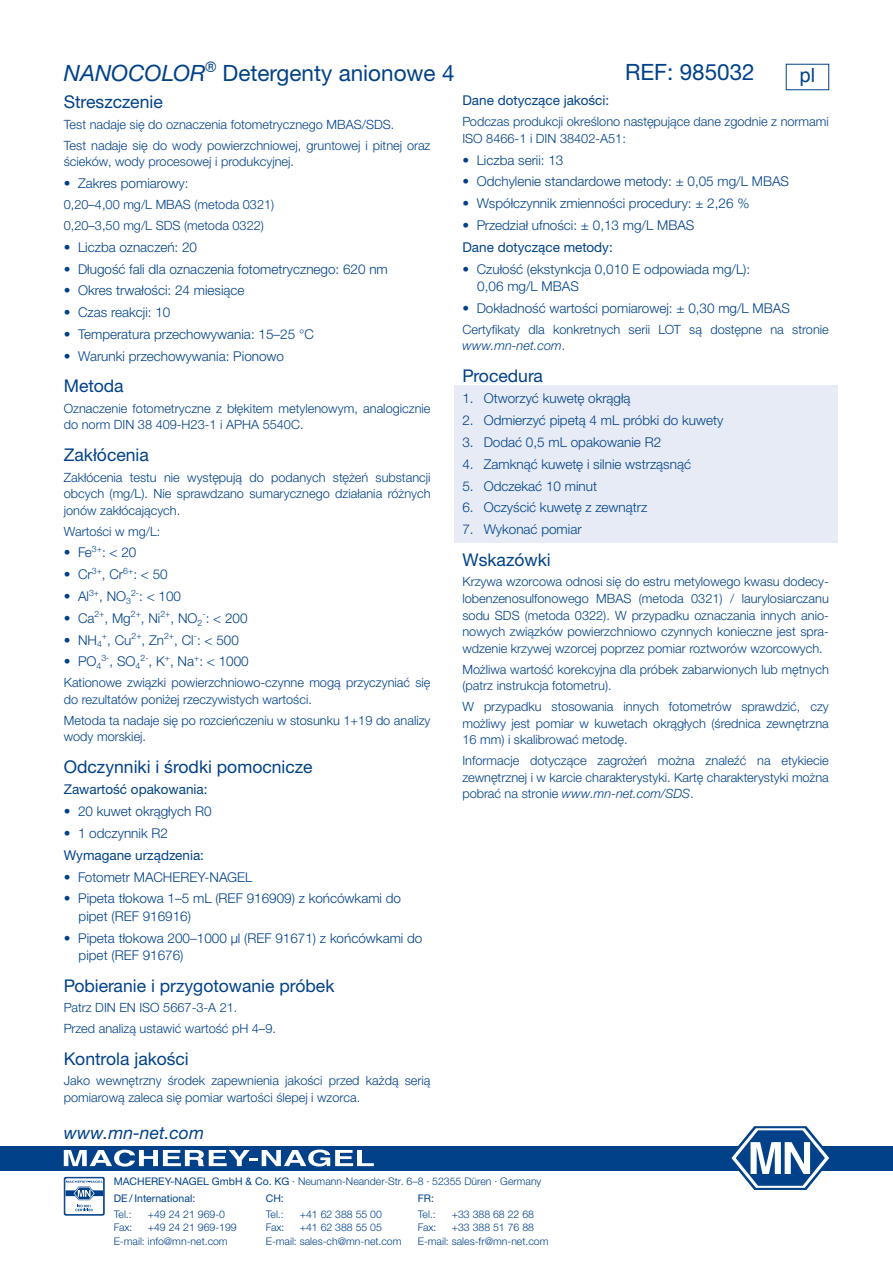
<style>
.page{position:relative;width:893px;height:1263px;background:#fff}
.page>*{position:absolute;margin:0;border:0;box-sizing:border-box;transform-origin:0 0}
.t1{font:22.5px "Helvetica Neue LTW1 G";color:#004189}
.t2{font:19.5px "Helvetica";color:#004189}
.t3{font:17.55px "Helvetica Neue LTW1 G";color:#004189}
.t4{font:italic 17.55px "Helvetica Neue LTW1 G";color:#004189}
.t5{font:300 13.5px/17.5px "Helvetica Neue LTW1 G";color:#004189}
.t6{font:13.5px "Helvetica Neue LTW1 G";color:#004189}
.t7{font:300 12.75px/16.5px "Helvetica Neue LTW1 G";color:#004189}
.t8{font:300 10.5px/13.6px "Helvetica Neue LTW1 G";color:#004189}
.t9{font:10.5px "Helvetica Neue LTW1 G";color:#004189}
.t10{font:300 8.7px "Helvetica Neue LTW1 G";color:#004189}
.s1{font-style:italic}
.s2{font-size:13.5px}
.s3{font-weight:400}
</style>
<div class="page">
<div style="left:0;top:1146px;width:893px;height:24px;background:#004189"></div>
<svg style="left:64px;top:1149px;width:310px;height:17px"></svg>
<svg style="left:728px;top:1126px;width:104px;height:64px"></svg>
<div style="left:64px;top:1177px;width:41px;height:38px;background:#0c4a8e;border-radius:2px"></div>
<svg style="left:65px;top:1178px;width:39px;height:36px"></svg>
<div style="left:65px;top:1178px;width:39px;height:37px;border:1px solid #004189;border-radius:2px"></div>
<svg style="left:66px;top:1181px;width:37px;height:30px"></svg>
<div style="left:454px;top:385px;width:384px;height:27px;background:#e6ebf6"></div>
<div style="left:454px;top:407px;width:384px;height:26px;background:#e6ebf6"></div>
<div style="left:454px;top:429px;width:384px;height:26px;background:#e6ebf6"></div>
<div style="left:454px;top:451px;width:384px;height:26px;background:#e6ebf6"></div>
<div style="left:454px;top:472px;width:384px;height:27px;background:#e6ebf6"></div>
<div style="left:454px;top:494px;width:384px;height:27px;background:#e6ebf6"></div>
<div style="left:454px;top:516px;width:384px;height:26px;background:#e6ebf6"></div>
<h1 class="t1" style="left:64px;top:59px;width:392px"><span class="s1">NANOCOLOR</span><sup>®</sup> Detergenty anionowe 4</h1>
<h1 class="t1" style="left:625px;top:58px;width:131px">REF: 985032</h1>
<h3 class="t3" style="left:64px;top:91px;width:101px">Streszczenie</h3>
<p class="t7" style="left:64px;top:114px;width:368px;line-height:20.9px">Test nadaje się do oznaczenia fotometrycznego MBAS/SDS.<br>Test nadaje się do wody powierzchniowej, gruntowej i pitnej oraz</p>
<p class="t7" style="left:64px;top:154px;width:232px">ścieków, wody procesowej i produkcyjnej.</p>
<p class="t5" style="left:64px;top:175px;width:126px">• Zakres pomiarowy:</p>
<p class="t7" style="left:64px;top:194px;width:212px;line-height:20.9px">0,20–4,00 mg/L MBAS (metoda 0321)<br>0,20–3,50 mg/L SDS (metoda 0322)</p>
<p class="t5" style="left:64px;top:238px;width:135px">• Liczba oznaczeń: 20</p>
<p class="t5" style="left:64px;top:260px;width:326px">• Długość fali dla oznaczenia fotometrycznego: 620 nm</p>
<p class="t5" style="left:64px;top:282px;width:182px">• Okres trwałości: 24 miesiące</p>
<p class="t5" style="left:64px;top:303px;width:108px">• Czas reakcji: 10</p>
<p class="t5" style="left:64px;top:325px;width:252px">• Temperatura przechowywania: 15–25 °C</p>
<p class="t5" style="left:64px;top:347px;width:222px">• Warunki przechowywania: Pionowo</p>
<h3 class="t3" style="left:64px;top:375px;width:61px">Metoda</h3>
<p class="t7" style="left:64px;top:400px;width:368px">Oznaczenie fotometryczne z błękitem metylenowym, analogicznie do norm DIN 38 409-H23-1 i APHA 5540C.</p>
<h3 class="t3" style="left:64px;top:444px;width:87px">Zakłócenia</h3>
<p class="t7" style="left:64px;top:469px;width:368px;text-align:justify">Zakłócenia testu nie występują do podanych stężeń substancji obcych (mg/L). Nie sprawdzano sumarycznego działania różnych jonów zakłócających.</p>
<p class="t7" style="left:64px;top:523px;width:98px">Wartości w mg/L:</p>
<p class="t5" style="left:64px;top:544px;width:74px">• Fe<sup>3+</sup>: &lt; 20</p>
<p class="t5" style="left:64px;top:566px;width:105px">• Cr<sup>3+</sup>, Cr<sup>6+</sup>: &lt; 50</p>
<p class="t5" style="left:64px;top:587px;width:119px">• Al<sup>3+</sup>, NO<sub>3</sub><sup>2-</sup>: &lt; 100</p>
<p class="t5" style="left:64px;top:609px;width:185px">• Ca<sup>2+</sup>, Mg<sup>2+</sup>, Ni<sup>2+</sup>, NO<sub>2</sub><sup>-</sup>: &lt; 200</p>
<p class="t5" style="left:64px;top:631px;width:177px">• NH<sub>4</sub><sup>+</sup>, Cu<sup>2+</sup>, Zn<sup>2+</sup>, Cl<sup>-</sup>: &lt; 500</p>
<p class="t5" style="left:64px;top:653px;width:39px">• PO<sub>4</sub></p>
<p class="t10" style="left:101px;top:653px;width:41px">3-<span class="s2">, SO</span>4</p>
<p class="t5" style="left:140px;top:653px;width:110px"><sup>2-</sup>, K<sup>+</sup>, Na<sup>+</sup>: &lt; 1000</p>
<p class="t7" style="left:64px;top:674px;width:368px">Kationowe związki powierzchniowo-czynne mogą przyczyniać się do rezultatów poniżej rzeczywistych wartości.</p>
<p class="t7" style="left:64px;top:712px;width:368px">Metoda ta nadaje się po rozcieńczeniu w stosunku 1+19 do analizy wody morskiej.</p>
<h3 class="t3" style="left:64px;top:755px;width:250px">Odczynniki i środki pomocnicze</h3>
<p class="t6" style="left:64px;top:781px;width:145px">Zawartość opakowania:</p>
<p class="t5" style="left:64px;top:802px;width:149px">• 20 kuwet okrągłych R0</p>
<p class="t5" style="left:64px;top:824px;width:106px">• 1 odczynnik R2</p>
<p class="t6" style="left:64px;top:847px;width:142px">Wymagane urządzenia:</p>
<p class="t5" style="left:64px;top:868px;width:190px">• Fotometr MACHEREY-NAGEL</p>
<p class="t5" style="left:79px;top:890px;width:324px;text-indent:-15px">• Pipeta tłokowa 1–5 mL (REF 916909) z końcówkami do pipet (REF 916916)</p>
<p class="t5" style="left:79px;top:929px;width:345px;text-indent:-15px">• Pipeta tłokowa 200–1000 µl (REF 91671) z końcówkami do pipet (REF 91676)</p>
<h3 class="t3" style="left:64px;top:974px;width:272px">Pobieranie i przygotowanie próbek</h3>
<p class="t7" style="left:64px;top:997px;width:214px;line-height:20.9px">Patrz DIN EN ISO 5667-3-A 21.<br>Przed analizą ustawić wartość pH 4–9.</p>
<h3 class="t3" style="left:64px;top:1047px;width:127px">Kontrola jakości</h3>
<p class="t7" style="left:64px;top:1072px;width:368px">Jako wewnętrzny środek zapewnienia jakości przed każdą serią pomiarową zaleca się pomiar wartości ślepej i wzorca.</p>
<h2 class="t2" style="left:800px;top:61px;width:17px">pl</h2>
<p class="t6" style="left:462px;top:92px;width:148px">Dane dotyczące jakości:</p>
<p class="t7" style="left:462px;top:113px;width:368px">Podczas produkcji określono następujące dane zgodnie z normami<br>ISO 8466-1 i DIN 38402-A51:</p>
<p class="t5" style="left:462px;top:151px;width:103px">• Liczba serii: 13</p>
<p class="t5" style="left:462px;top:173px;width:328px">• Odchylenie standardowe metody: ± 0,05 mg/L MBAS</p>
<p class="t5" style="left:462px;top:194px;width:288px">• Współczynnik zmienności procedury: ± 2,26 %</p>
<p class="t5" style="left:462px;top:216px;width:233px">• Przedział ufności: ± 0,13 mg/L MBAS</p>
<p class="t6" style="left:462px;top:239px;width:152px">Dane dotyczące metody:</p>
<p class="t5" style="left:477px;top:260px;width:274px;text-indent:-15px">• Czułość (ekstynkcja 0,010 E odpowiada mg/L):<br>0,06 mg/L MBAS</p>
<p class="t5" style="left:462px;top:299px;width:329px">• Dokładność wartości pomiarowej: ± 0,30 mg/L MBAS</p>
<p class="t7" style="left:462px;top:321px;width:368px">Certyfikaty dla konkretnych serii LOT są dostępne na stronie <span class="s1">www.mn-net.com</span>.</p>
<h3 class="t3" style="left:462px;top:365px;width:82px">Procedura</h3>
<p class="t5" style="left:462px;top:390px;width:170px">1. Otworzyć kuwetę okrągłą</p>
<p class="t5" style="left:462px;top:412px;width:262px">2. Odmierzyć pipetą 4 mL próbki do kuwety</p>
<p class="t5" style="left:462px;top:433px;width:200px">3. Dodać 0,5 mL opakowanie R2</p>
<p class="t5" style="left:462px;top:455px;width:230px">4. Zamknąć kuwetę i silnie wstrząsnąć</p>
<p class="t5" style="left:462px;top:477px;width:136px">5. Odczekać 10 minut</p>
<p class="t5" style="left:462px;top:499px;width:186px">6. Oczyścić kuwetę z zewnątrz</p>
<p class="t5" style="left:462px;top:521px;width:121px">7. Wykonać pomiar</p>
<h3 class="t3" style="left:462px;top:548px;width:90px">Wskazówki</h3>
<p class="t7" style="left:462px;top:574px;width:368px;text-align:justify">Krzywa wzorcowa odnosi się do estru metylowego kwasu dodecy&shy;lobenzenosulfonowego MBAS (metoda 0321) / laurylosiarczanu sodu SDS (metoda 0322). W przypadku oznaczania innych anio&shy;nowych związków powierzchniowo czynnych konieczne jest spra&shy;wdzenie krzywej wzorcej poprzez pomiar roztworów wzorcowych.</p>
<p class="t7" style="left:462px;top:661px;width:368px">Możliwa wartość korekcyjna dla próbek zabarwionych lub mętnych (patrz instrukcja fotometru).</p>
<p class="t7" style="left:462px;top:698px;width:368px;text-align:justify">W przypadku stosowania innych fotometrów sprawdzić, czy możliwy jest pomiar w kuwetach okrągłych (średnica zewnętrzna 16 mm) i skalibrować metodę.</p>
<p class="t7" style="left:462px;top:752px;width:368px;text-align:justify">Informacje dotyczące zagrożeń można znaleźć na etykiecie zewnętrznej i w karcie charakterystyki. Kartę charakterystyki można pobrać na stronie <span class="s1">www.mn-net.com/SDS</span>.</p>
<h3 class="t4" style="left:64px;top:1121px;width:142px">www.mn-net.com</h3>
<p class="t8" style="left:114px;top:1174px;width:429px"><span class="s3">MACHEREY-NAGEL GmbH &amp; Co. KG</span> · Neumann-Neander-Str. 6–8 · 52355 Düren · Germany</p>
<p class="t9" style="left:114px;top:1192px;width:83px">DE / International:</p>
<p class="t8" style="left:114px;top:1207px;width:20px">Tel.:</p>
<p class="t8" style="left:148px;top:1207px;width:79px">+49 24 21 969-0</p>
<p class="t8" style="left:114px;top:1221px;width:20px">Fax:</p>
<p class="t8" style="left:114px;top:1221px;width:125px;text-indent:34px">+49 24 21 969-199<br>E-mail: info@mn-net.com</p>
<p class="t9" style="left:266px;top:1192px;width:20px">CH:</p>
<p class="t8" style="left:266px;top:1207px;width:20px">Tel.:</p>
<p class="t8" style="left:300px;top:1207px;width:84px">+41 62 388 55 00</p>
<p class="t8" style="left:266px;top:1221px;width:20px">Fax:</p>
<p class="t8" style="left:266px;top:1221px;width:137px;text-indent:34px">+41 62 388 55 05<br>E-mail: sales-ch@mn-net.com</p>
<p class="t9" style="left:418px;top:1192px;width:18px">FR:</p>
<p class="t8" style="left:418px;top:1207px;width:20px">Tel.:</p>
<p class="t8" style="left:452px;top:1207px;width:84px">+33 388 68 22 68</p>
<p class="t8" style="left:418px;top:1221px;width:20px">Fax:</p>
<p class="t8" style="left:418px;top:1221px;width:132px;text-indent:34px">+33 388 51 76 88<br>E-mail: sales-fr@mn-net.com</p>
</div>
